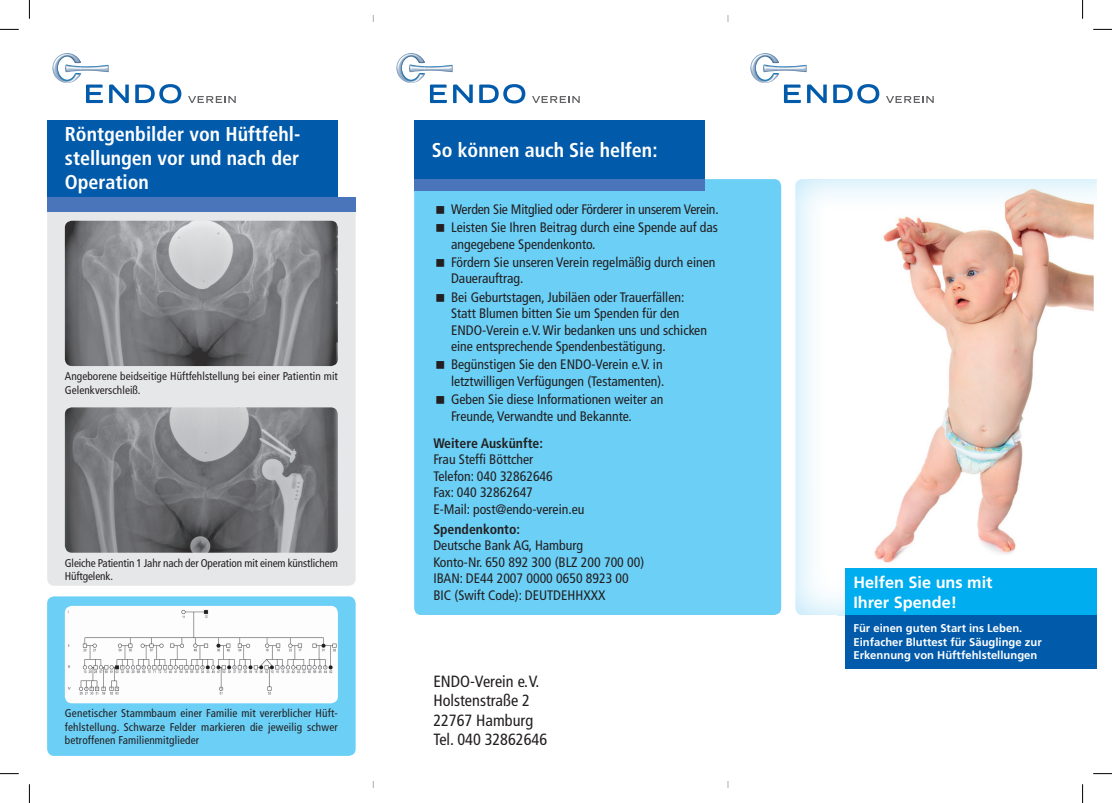
<style>
.page{position:relative;width:1112px;height:803px;background:#fff}
.page>*{position:absolute;margin:0;border:0;box-sizing:border-box;transform-origin:0 0}
.t1{font:700 condensed 20px/24px "Frutiger LT Std";color:#fff;text-align:justify}
.t2{font:condensed 16.25px/19.5px "Frutiger LT Std";color:#231f20}
.t3{font:700 16.25px/19.5px "Frutiger LT Std";color:#fff}
.t4{font:condensed 13.75px/16.5px "Frutiger LT Std";color:#231f20}
.t5{font:700 condensed 13.75px "Frutiger LT Std";color:#231f20}
.t6{font:condensed 11.25px/13.5px "Frutiger LT Std";letter-spacing:.005em;color:#231f20}
.t7{font:700 11.25px/13.5px "Frutiger LT Std";color:#fff}
</style>
<div class="page">
<hr style="left:727px;top:15px;width:1px;height:773px;background:#bcbdc0">
<hr style="left:372px;top:15px;width:2px;height:773px;background:#bcbdc0">
<div style="left:19px;top:22px;width:1073px;height:759px;background:#fff"></div>
<img style="left:1093px;top:179px;width:3px;height:390px">
<img style="left:795px;top:179px;width:42px;height:436px">
<img style="left:811px;top:179px;width:282px;height:395px">
<div style="left:414px;top:179px;width:367px;height:436px;background:#6bcff6;border-radius:7px"></div>
<div style="left:844px;top:569px;width:252px;height:46px;background:#00aeef"></div>
<div style="left:844px;top:615px;width:252px;height:53px;background:#015aaa"></div>
<svg style="left:833px;top:84px;width:46px;height:20px"></svg>
<svg style="left:886px;top:96px;width:47px;height:7px"></svg>
<svg style="left:747px;top:50px;width:79px;height:53px"></svg>
<img style="left:750px;top:53px;width:28px;height:30px">
<img style="left:778px;top:62px;width:28px;height:13px">
<svg style="left:479px;top:84px;width:46px;height:20px"></svg>
<svg style="left:532px;top:96px;width:47px;height:7px"></svg>
<svg style="left:393px;top:50px;width:79px;height:53px"></svg>
<img style="left:396px;top:53px;width:28px;height:30px">
<img style="left:424px;top:62px;width:28px;height:13px">
<svg style="left:135px;top:84px;width:46px;height:20px"></svg>
<svg style="left:188px;top:96px;width:48px;height:7px"></svg>
<svg style="left:49px;top:50px;width:80px;height:53px"></svg>
<img style="left:52px;top:53px;width:29px;height:30px">
<img style="left:81px;top:62px;width:28px;height:13px">
<div style="left:47px;top:197px;width:308px;height:389px;background:#e6e7e9;border-radius:7px"></div>
<div style="left:47px;top:596px;width:308px;height:160px;background:#6bcff6;border-radius:7px"></div>
<div style="left:47px;top:197px;width:308px;height:14px;background:#4b75ba"></div>
<div style="left:414px;top:176px;width:290px;height:14px;background:#4b75ba"></div>
<div style="left:47px;top:121px;width:291px;height:76px;background:#015aaa"></div>
<div style="left:414px;top:121px;width:290px;height:58px;background:#015aaa"></div>
<img style="left:65px;top:221px;width:273px;height:145px">
<img style="left:65px;top:606px;width:273px;height:97px">
<img style="left:65px;top:407px;width:273px;height:146px">
<svg style="left:0;top:29px;width:19px;height:1px"></svg>
<svg style="left:1093px;top:29px;width:18px;height:1px"></svg>
<svg style="left:0;top:773px;width:19px;height:1px"></svg>
<svg style="left:1093px;top:773px;width:18px;height:1px"></svg>
<svg style="left:29px;top:0;width:1px;height:19px"></svg>
<svg style="left:29px;top:784px;width:1px;height:19px"></svg>
<svg style="left:1082px;top:0;width:1px;height:19px"></svg>
<svg style="left:1082px;top:784px;width:1px;height:19px"></svg>
<h1 class="t1" style="left:65px;top:122px;width:237px">Röntgenbilder von Hüftfehl&shy;stellungen vor und nach der Operation</h1>
<p class="t6" style="left:65px;top:370px;width:274px">Angeborene beidseitige Hüftfehlstellung bei einer Patientin mit<br>Gelenkverschleiß.</p>
<p class="t6" style="left:65px;top:556px;width:274px">Gleiche Patientin 1 Jahr nach der Operation mit einem künstlichem<br>Hüftgelenk.</p>
<p class="t6" style="left:65px;top:707px;width:274px;text-align:justify">Genetischer Stammbaum einer Familie mit vererblicher Hüft&shy;fehlstellung. Schwarze Felder markieren die jeweilig schwer betroffenen Familienmitglieder</p>
<h1 class="t1" style="left:432px;top:138px;width:227px">So können auch Sie helfen:</h1>
<p class="t4" style="left:451px;top:200px;width:269px;line-height:18.2px">Werden Sie Mitglied oder Förderer in unserem Verein.<br>Leisten Sie Ihren Beitrag durch eine Spende auf das</p>
<p class="t4" style="left:451px;top:235px;width:266px;line-height:18.2px">angegebene Spendenkonto.<br>Fördern Sie unseren Verein regelmäßig durch einen</p>
<p class="t4" style="left:451px;top:270px;width:235px;line-height:18.2px">Dauerauftrag.<br>Bei Geburtstagen, Jubiläen oder Trauerfällen:</p>
<p class="t4" style="left:451px;top:305px;width:257px">Statt Blumen bitten Sie um Spenden für den<br>ENDO-Verein e. V. Wir bedanken uns und schicken eine entsprechende Spendenbestätigung.</p>
<p class="t4" style="left:451px;top:356px;width:215px">Begünstigen Sie den ENDO-Verein e. V. in letztwilligen Verfügungen (Testamenten).</p>
<p class="t4" style="left:451px;top:391px;width:214px">Geben Sie diese Informationen weiter an<br>Freunde, Verwandte und Bekannte.</p>
<p class="t5" style="left:433px;top:435px;width:111px">Weitere Auskünfte:</p>
<p class="t4" style="left:433px;top:451px;width:152px">Frau Steffi Böttcher<br>Telefon: 040 32862646<br>Fax: 040 32862647<br>E-Mail: post@endo-verein.eu</p>
<p class="t5" style="left:433px;top:521px;width:88px">Spendenkonto:</p>
<p class="t4" style="left:433px;top:537px;width:212px">Deutsche Bank AG, Hamburg<br>Konto-Nr. 650 892 300 (BLZ 200 700 00)<br>IBAN: DE44 2007 0000 0650 8923 00<br>BIC (Swift Code): DEUTDEHHXXX</p>
<p class="t2" style="left:433px;top:672px;width:115px">ENDO-Verein e. V.<br>Holstenstraße 2<br>22767 Hamburg<br>Tel. 040 32862646</p>
<p class="t3" style="left:853px;top:573px;width:141px">Helfen Sie uns mit<br>Ihrer Spende!</p>
<p class="t7" style="left:853px;top:622px;width:190px">Für einen guten Start ins Leben.<br>Einfacher Bluttest für Säuglinge zur<br>Erkennung von Hüftfehlstellungen</p>
</div>
